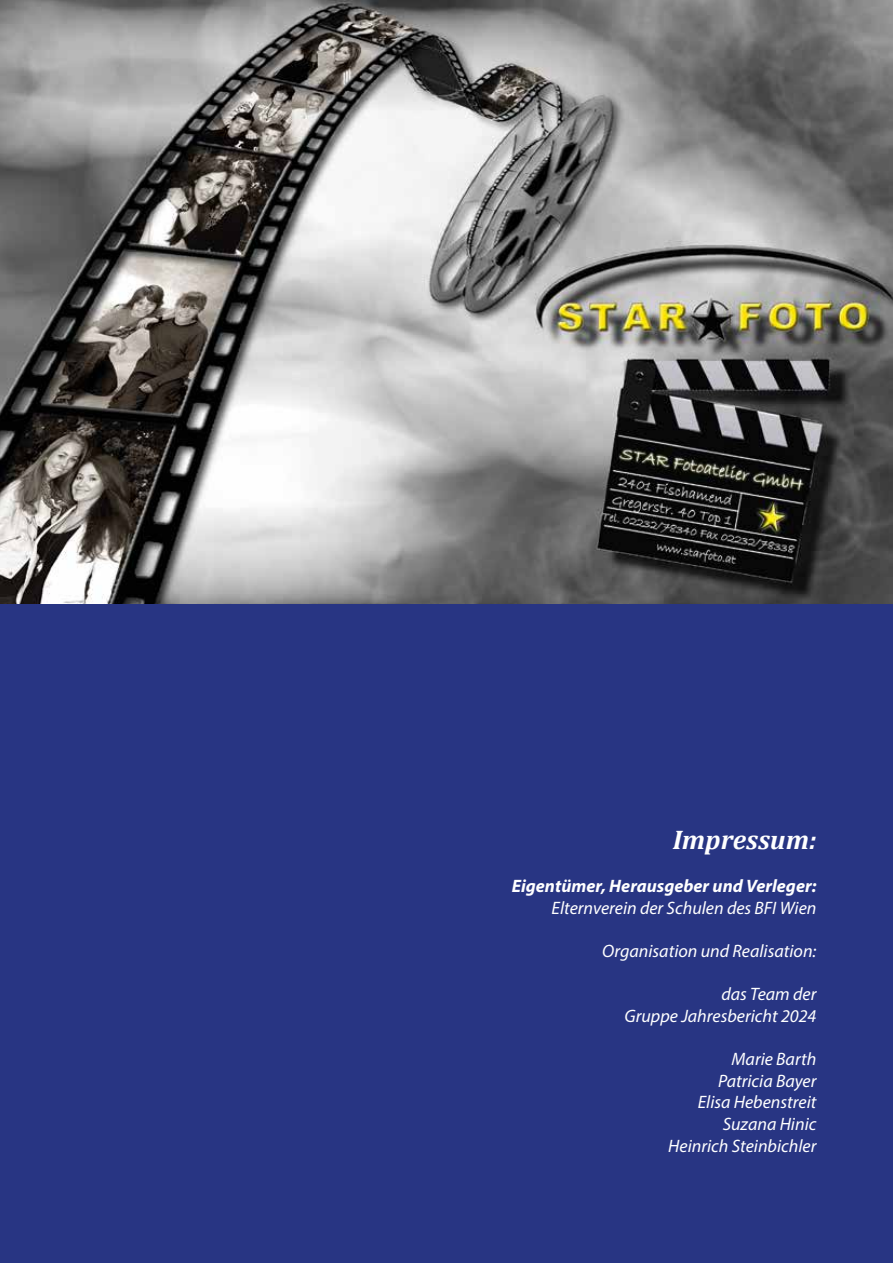
<style>
.page{position:relative;width:893px;height:1263px;background:#fff}
.page>*{position:absolute;margin:0;border:0;box-sizing:border-box;transform-origin:0 0}
.t1{font:italic 700 27px "Cambria";color:#fff}
.t2{font:italic 18px/21.6px "Myriad Pro";color:#fff;text-align:right}
.t3{font:italic 700 18px "Myriad Pro";color:#fff}
</style>
<div class="page">
<div style="left:0;top:603px;width:893px;height:660px;background:#283583"></div>
<img style="left:0;top:0;width:893px;height:604px">
<h1 class="t1" style="left:673px;top:821px;width:145px">Impressum:</h1>
<p class="t3" style="left:512px;top:874px;width:306px">Eigentümer, Herausgeber und Verleger:</p>
<p class="t2" style="left:551px;top:897px;width:266px">Elternverein der Schulen des BFI Wien</p>
<p class="t2" style="left:602px;top:940px;width:216px">Organisation und Realisation:</p>
<p class="t2" style="left:624px;top:983px;width:193px">das Team der<br>Gruppe Jahresbericht 2024</p>
<p class="t2" style="left:668px;top:1048px;width:150px">Marie Barth<br>Patricia Bayer<br>Elisa Hebenstreit<br>Suzana Hinic<br>Heinrich Steinbichler</p>
</div>
